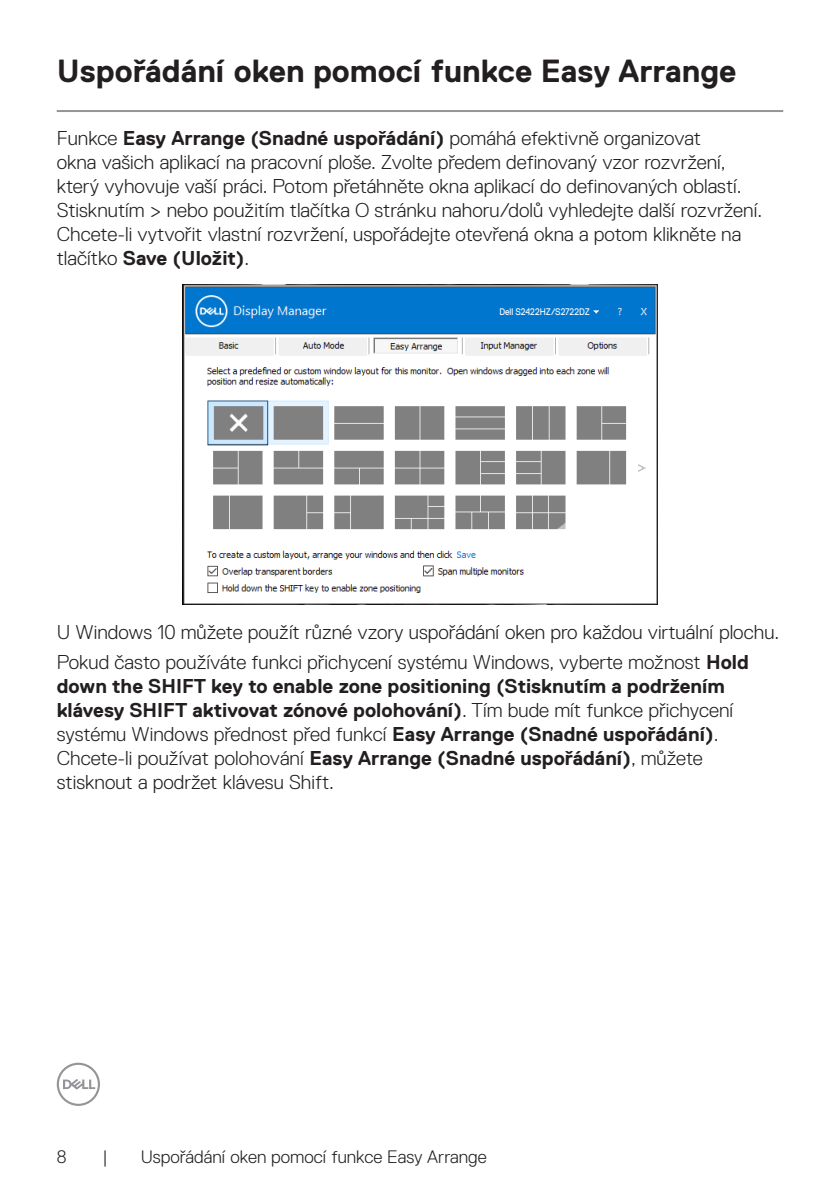
<style>
.page{position:relative;width:840px;height:1191px;background:#fff}
.page>*{position:absolute;margin:0;border:0;box-sizing:border-box;transform-origin:0 0}
.t1{font:700 32px "Dell Replica";color:#231f20}
.t2{font:300 20px/24px "Dell Replica";color:#231f20}
.t3{font:700 20px/24px "Dell Replica";color:#231f20}
.t4{font:300 18px "Dell Replica";color:#231f20}
.t5{font:9.6px "Dell Replica";color:#fff;scale:.9 1}
.s1{font-weight:700}
.s2{font-weight:300}
</style>
<div class="page">
<svg style="left:57px;top:1062px;width:43px;height:44px"></svg>
<hr style="left:57px;top:110px;width:725px;height:2px;background:#939598">
<img style="left:182px;top:285px;width:475px;height:320px">
<div style="left:530px;top:305px;width:57px;height:12px;background:#0076ce"></div>
<img style="left:420px;top:563px;width:104px;height:19px">
<h1 class="t1" style="left:57px;top:53px;width:681px">Uspořádání oken pomocí funkce Easy Arrange</h1>
<p class="t2" style="left:57px;top:127px;width:706px">Funkce <span class="s1">Easy Arrange (Snadné uspořádání)</span> pomáhá efektivně organizovat<br>okna vašich aplikací na pracovní ploše. Zvolte předem definovaný vzor rozvržení, který vyhovuje vaší práci. Potom přetáhněte okna aplikací do definovaných oblastí.<br>Stisknutím &gt; nebo použitím tlačítka O stránku nahoru/dolů vyhledejte další rozvržení.<br>Chcete-li vytvořit vlastní rozvržení, uspořádejte otevřená okna a potom klikněte na tlačítko <span class="s1">Save (Uložit)</span>.</p>
<p class="t5" style="left:499px;top:307px;width:102px">Dell S2422HZ/S2722DZ</p>
<p class="t2" style="left:57px;top:617px;width:723px;line-height:29.6px">U Windows 10 můžete použít různé vzory uspořádání oken pro každou virtuální plochu.<br>Pokud často používáte funkci přichycení systému Windows, vyberte možnost <span class="s1">Hold</span></p>
<p class="t3" style="left:57px;top:674px;width:677px">down the SHIFT key to enable zone positioning (Stisknutím a podržením klávesy SHIFT aktivovat zónové polohování)<span class="s2">. Tím bude mít funkce přichycení systému Windows přednost před funkcí</span> Easy Arrange (Snadné uspořádání)<span class="s2">.<br>Chcete-li používat polohování</span> Easy Arrange (Snadné uspořádání)<span class="s2">, můžete stisknout a podržet klávesu Shift.</span></p>
<p class="t4" style="left:57px;top:1146px;width:11px">8</p>
<p class="t4" style="left:102px;top:1146px;width:7px">|</p>
<p class="t4" style="left:141px;top:1146px;width:347px">Uspořádání oken pomocí funkce Easy Arrange</p>
</div>
